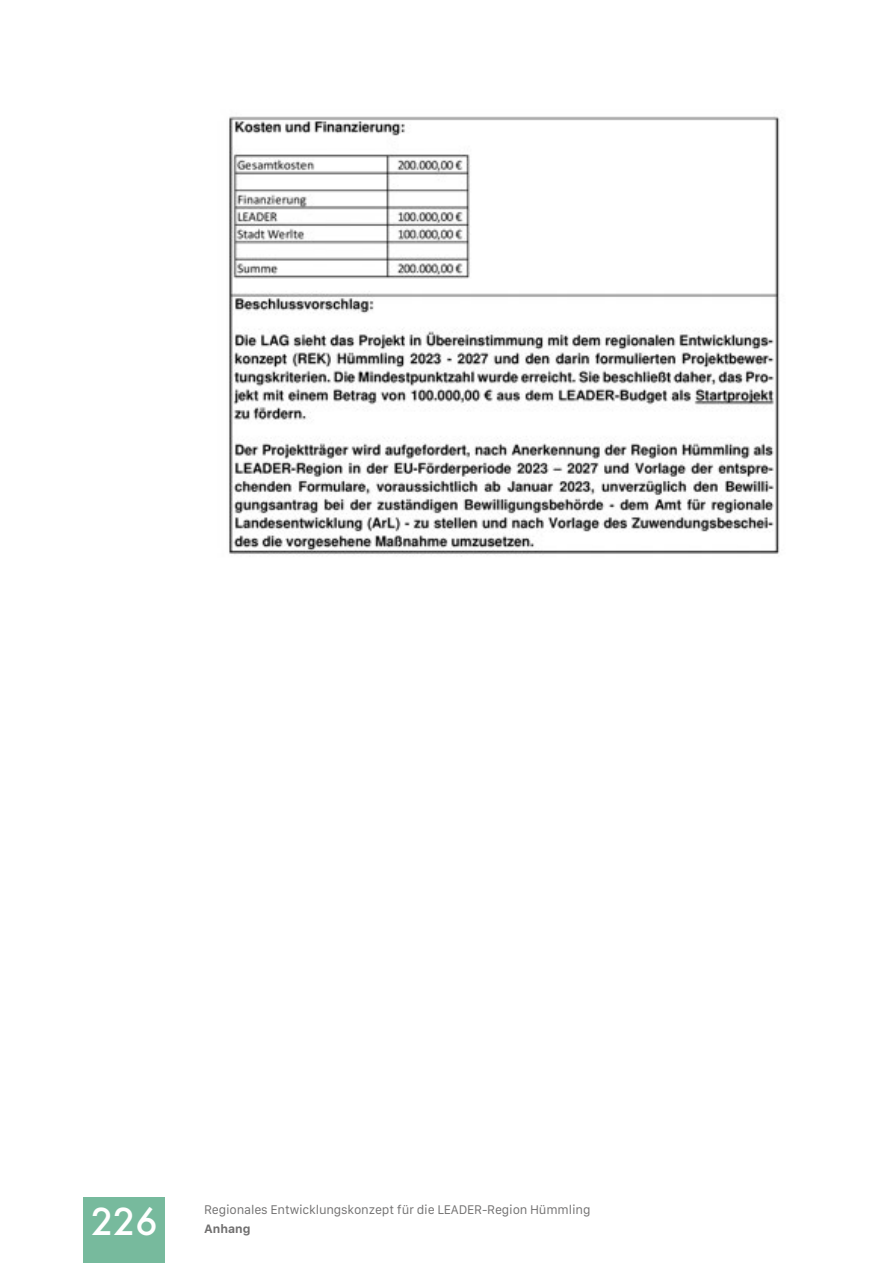
<style>
.page{position:relative;width:893px;height:1263px;background:#fff}
.page>*{position:absolute;margin:0;border:0;box-sizing:border-box;transform-origin:0 0}
.t1{font:500 36px "Futura";color:#fff}
.t2{font:12px "Galvji";letter-spacing:-.015em;color:#706f6f}
.t3{font:700 12px "Galvji";color:#706f6f}
</style>
<div class="page">
<div style="left:84px;top:1197px;width:81px;height:66px;background:#77ba9d"></div>
<img style="left:229px;top:116px;width:551px;height:439px">
<h1 class="t1" style="left:91px;top:1196px;width:68px">226</h1>
<p class="t2" style="left:204px;top:1203px;width:388px">Regionales Entwicklungskonzept für die LEADER-Region Hümmling</p>
<p class="t3" style="left:204px;top:1221px;width:48px">Anhang</p>
</div>
